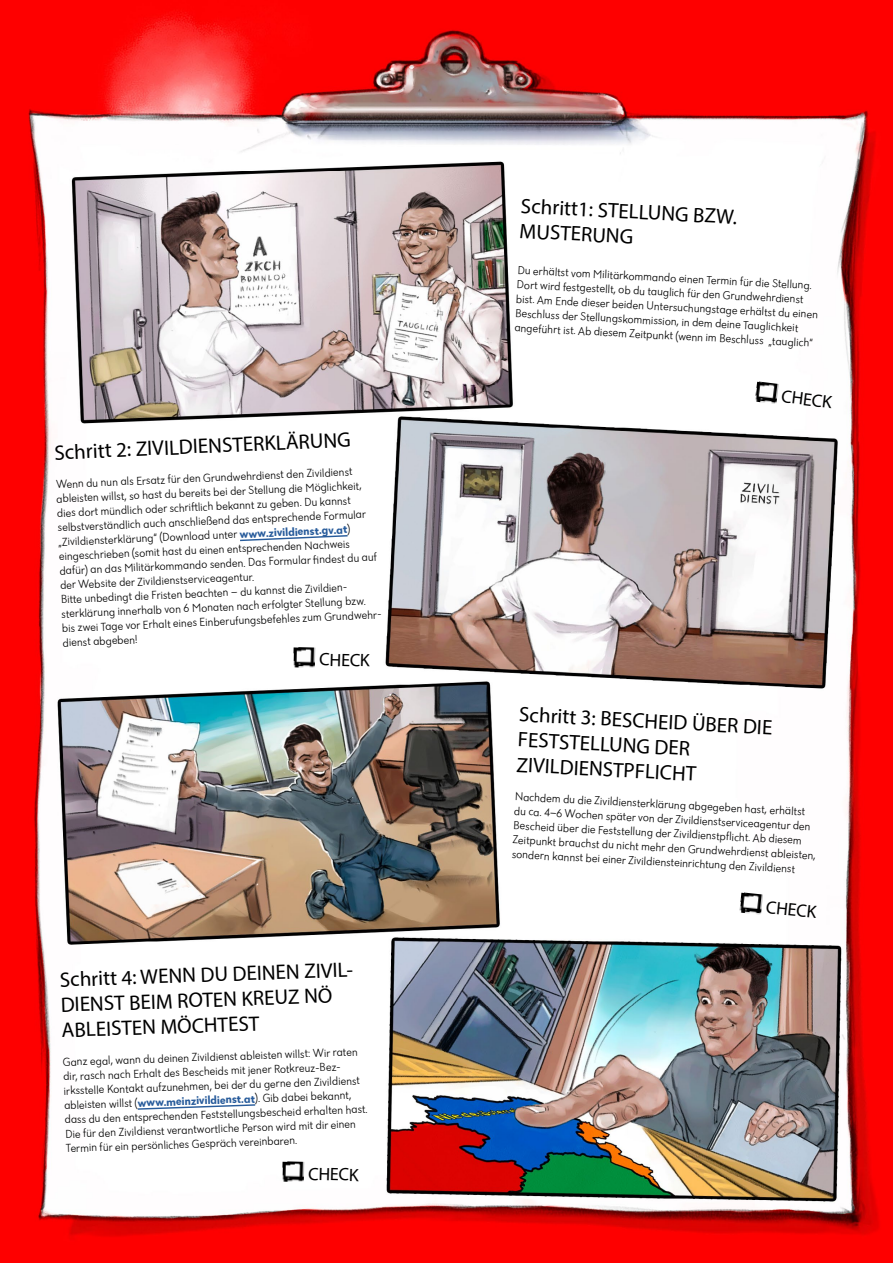
<style>
.page{position:relative;width:893px;height:1263px;background:#fff}
.page>*{position:absolute;margin:0;border:0;box-sizing:border-box;transform-origin:0 0}
.t1{font:21px/25.2px "Myriad Pro";color:#000}
.t2{font:18px "Myriad Pro";color:#000}
.t3{font:300 12px/14.4px "Dunant";color:#000}
.s1{font-weight:700;color:#275b9b}
</style>
<div class="page">
<img style="left:0;top:0;width:893px;height:1263px">
<svg style="left:239px;top:534px;width:110px;height:8px"></svg>
<svg style="left:136px;top:1103px;width:121px;height:7px"></svg>
<img style="left:755px;top:381px;width:24px;height:23px">
<img style="left:293px;top:647px;width:22px;height:21px">
<img style="left:739px;top:892px;width:24px;height:23px">
<img style="left:282px;top:1161px;width:22px;height:21px">
<h1 class="t1" style="left:54px;top:441px;width:298px;rotate:-3deg">Schritt 2: ZIVILDIENSTERKLÄRUNG</h1>
<p class="t3" style="left:54px;top:479px;width:323px;rotate:-3deg">Wenn du nun als Ersatz für den Grundwehrdienst den Zivildienst ableisten willst, so hast du bereits bei der Stellung die Möglichkeit, dies dort mündlich oder schrift lich bekannt zu geben. Du kannst selbstverständlich auch anschließend das entsprechende Formular „Zivildiensterklärung“ (Download unter <span class="s1">www.zivildienst.gv.at</span>) eingeschrieben (somit hast du einen entsprechenden Nachweis dafür) an das Militärkommando senden. Das Formular fi ndest du auf der Website der Zivildienstserviceagentur.<br>Bitte unbedingt die Fristen beachten – du kannst die Zivildien&shy;sterklärung innerhalb von 6 Monaten nach erfolgter Stellung bzw.<br>bis zwei Tage vor Erhalt eines Einberufungsbefehles zum Grundwehr&shy;dienst abgeben!</p>
<h2 class="t2" style="left:319px;top:648px;width:52px;rotate:1deg">CHECK</h2>
<h1 class="t1" style="left:59px;top:967px;width:299px;rotate:-2deg">Schritt 4: WENN DU DEINEN ZIVIL-<br>DIENST BEIM ROTEN KREUZ NÖ<br>ABLEISTEN MÖCHTEST</h1>
<p class="t3" style="left:62px;top:1055px;width:305px;rotate:-2deg">Ganz egal, wann du deinen Zivildienst ableisten willst: Wir raten dir, rasch nach Erhalt des Bescheids mit jener Rotkreuz-Bez&shy;irksstelle Kontakt aufzunehmen, bei der du gerne den Zivildienst ableisten willst (<span class="s1">www.meinzivildienst.at</span>). Gib dabei bekannt, dass du den entsprechenden Feststellungsbescheid erhalten hast.<br>Die für den Zivildienst verantwortliche Person wird mit dir einen Termin für ein persönliches Gespräch vereinbaren.</p>
<h2 class="t2" style="left:308px;top:1163px;width:52px;rotate:1deg">CHECK</h2>
<h1 class="t1" style="left:522px;top:193px;width:218px;rotate:3deg">Schritt1: STELLUNG BZW.<br>MUSTERUNG</h1>
<p class="t3" style="left:518px;top:263px;width:304px;rotate:3deg">Du erhältst vom Militärkommando einen Termin für die Stellung.<br>Dort wird festgestellt, ob du tauglich für den Grundwehrdienst bist. Am Ende dieser beiden Untersuchungstage erhältst du einen Beschluss der Stellungskommission, in dem deine Tauglichkeit angeführt ist. Ab diesem Zeitpunkt (wenn im Beschluss „tauglich“</p>
<h2 class="t2" style="left:783px;top:385px;width:52px;rotate:7deg">CHECK</h2>
<h1 class="t1" style="left:520px;top:701px;width:255px;rotate:3deg">Schritt 3: BESCHEID ÜBER DIE<br>FESTSTELLUNG DER<br>ZIVILDIENSTPFLICHT</h1>
<p class="t3" style="left:515px;top:789px;width:305px;rotate:3deg">Nachdem du die Zivildiensterklärung abgegeben hast, erhältst du ca. 4-6 Wochen später von der Zivildienstserviceagentur den Bescheid über die Feststellung der Zivildienstpflicht. Ab diesem Zeitpunkt brauchst du nicht mehr den Grundwehrdienst ableisten, sondern kannst bei einer Zivildiensteinrichtung den Zivildienst</p>
<h2 class="t2" style="left:767px;top:895px;width:52px;rotate:6deg">CHECK</h2>
</div>
